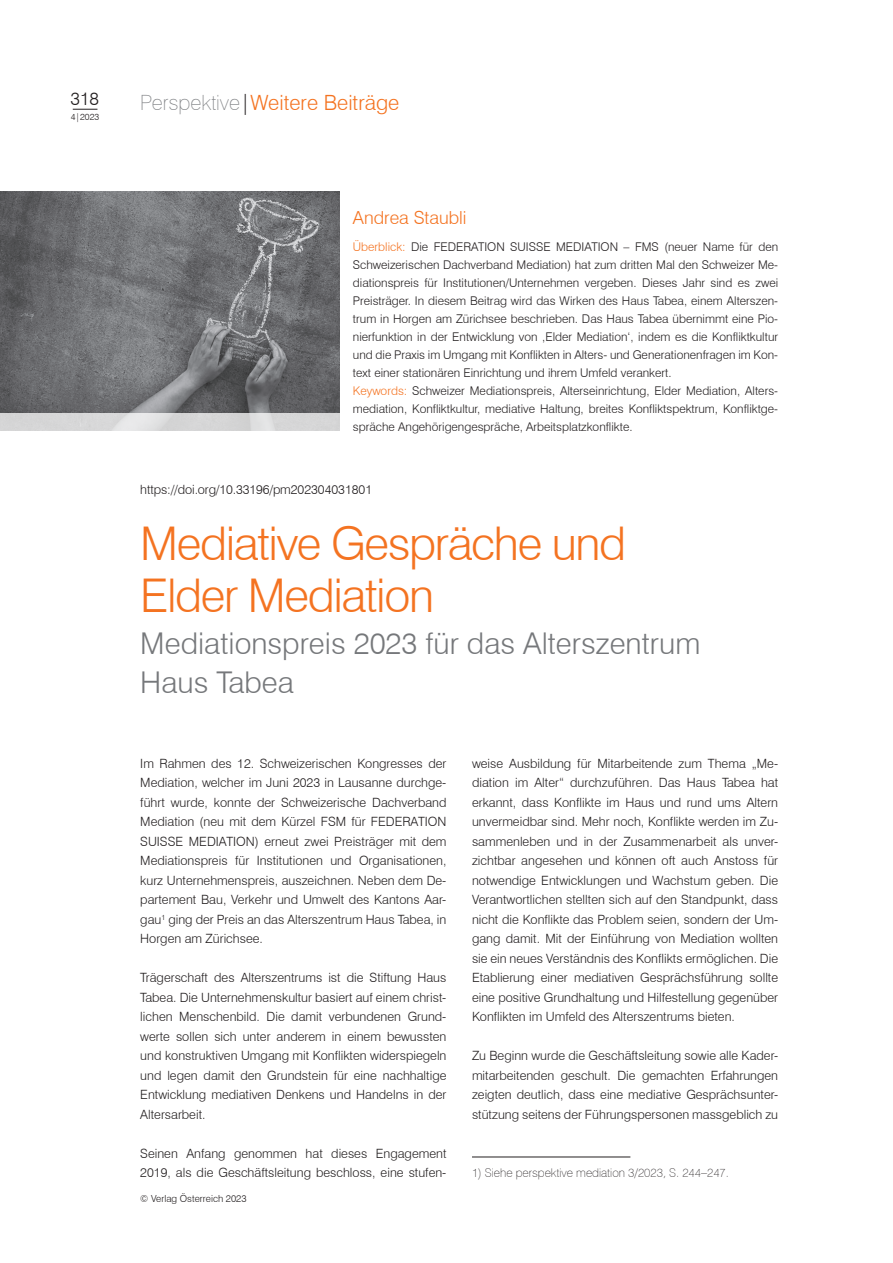
<style>
.page{position:relative;width:893px;height:1263px;background:#fff}
.page>*{position:absolute;margin:0;border:0;box-sizing:border-box;transform-origin:0 0}
.t1{font:300 46.5px/52.5px "Swiss 721 BT";letter-spacing:-.03em;color:#f47321}
.Standard__Web{font:300 30px/39px "Swiss 721 BT";color:#76787b}
.t2{font:300 21px "Swiss 721 BT";color:#f47321}
.t3{font:300 18px "Swiss 721 BT";color:#f47321}
.t4{font:300 18px "Swiss 721 BT";color:#231f20}
.t5{font:300 12.75px/19.5px "Swiss 721 BT";color:#231f20;text-align:justify}
.t6{font:300 12px/18px "Swiss 721 BT";color:#231f20;text-align:justify}
.endnote{font:100 12px "Swiss 721 BT";color:#231f20}
.t7{font:300 9.75px "Swiss 721 BT";color:#231f20}
.t8{font:300 9px "Swiss 721 BT";color:#231f20}
.s1{font-weight:100;color:#808285}
.s2{color:#231f20}
.s3{color:#f47321}
</style>
<div class="page">
<svg style="left:73px;top:109px;width:24px;height:1px"></svg>
<img style="left:0;top:191px;width:340px;height:223px">
<svg style="left:0;top:414px;width:340px;height:17px;background:#d8d8d9"></svg>
<hr style="left:472px;top:1157px;width:158px;height:1px;background:#231f20">
<h3 class="t4" style="left:71px;top:88px;width:30px">318</h3>
<h3 class="t2" style="left:140px;top:89px;width:260px"><span class="s1">Perspektive</span><span class="s2">|</span>Weitere Beiträge</h3>
<p class="t8" style="left:71px;top:111px;width:30px">4|2023</p>
<p class="t3" style="left:353px;top:206px;width:115px">Andrea Staubli</p>
<p class="t6" style="left:353px;top:237px;width:427px"><span class="s3">Überblick:</span> Die FEDERATION SUISSE MEDIATION – FMS (neuer Name für den Schweizerischen Dachverband Mediation) hat zum dritten Mal den Schweizer Me&shy;diationspreis für Institutionen/Unternehmen vergeben. Dieses Jahr sind es zwei Preisträger. In diesem Beitrag wird das Wirken des Haus Tabea, einem Alterszen&shy;trum in Horgen am Zürichsee beschrieben. Das Haus Tabea übernimmt eine Pio&shy;nierfunktion in der Entwicklung von ,Elder Mediation‘, indem es die Konfliktkultur und die Praxis im Umgang mit Konflikten in Alters- und Generationenfragen im Kon&shy;text einer stationären Einrichtung und ihrem Umfeld verankert.</p>
<p class="t6" style="left:353px;top:381px;width:427px"><span class="s3">Keywords:</span> Schweizer Mediationspreis, Alterseinrichtung, Elder Mediation, Alters&shy;mediation, Konfliktkultur, mediative Haltung, breites Konfliktspektrum, Konfliktge&shy;spräche Angehörigengespräche, Arbeitsplatzkonflikte.</p>
<p class="t5" style="left:140px;top:480px;width:233px">https://doi.org/10.33196/pm202304031801</p>
<p class="t1" style="left:140px;top:516px;width:487px">Mediative Gespräche und<br>Elder Mediation</p>
<p class="Standard__Web" style="left:140px;top:624px;width:562px">Mediationspreis 2023 für das Alterszentrum<br>Haus Tabea</p>
<p class="t5" style="left:140px;top:753px;width:308px">Im Rahmen des 12. Schweizerischen Kongresses der Mediation, welcher im Juni 2023 in Lausanne durchge&shy;führt wurde, konnte der Schweizerische Dachverband Mediation (neu mit dem Kürzel FSM für FEDERATION SUISSE MEDIATION) erneut zwei Preisträger mit dem Mediationspreis für Institutionen und Organisationen, kurz Unternehmenspreis, auszeichnen. Neben dem De&shy;partement Bau, Verkehr und Umwelt des Kantons Aar&shy;gau<sup>1</sup> ging der Preis an das Alterszentrum Haus Tabea, in Horgen am Zürichsee.</p>
<p class="t5" style="left:140px;top:968px;width:308px">Trägerschaft des Alterszentrums ist die Stiftung Haus Tabea. Die Unternehmenskultur basiert auf einem christ&shy;lichen Menschenbild. Die damit verbundenen Grund&shy;werte sollen sich unter anderem in einem bewussten und konstruktiven Umgang mit Konflikten widerspiegeln und legen damit den Grundstein für eine nachhaltige Entwicklung mediativen Denkens und Handelns in der Altersarbeit.</p>
<p class="t5" style="left:140px;top:1143px;width:308px">Seinen Anfang genommen hat dieses Engagement<br>2019, als die Geschäftsleitung beschloss, eine stufen-</p>
<p class="t7" style="left:140px;top:1193px;width:108px">© Verlag Österreich 2023</p>
<p class="t5" style="left:472px;top:753px;width:308px">weise Ausbildung für Mitarbeitende zum Thema „Me&shy;diation im Alter“ durchzuführen. Das Haus Tabea hat erkannt, dass Konflikte im Haus und rund ums Altern unvermeidbar sind. Mehr noch, Konflikte werden im Zu&shy;sammenleben und in der Zusammenarbeit als unver&shy;zichtbar angesehen und können oft auch Anstoss für notwendige Entwicklungen und Wachstum geben. Die Verantwortlichen stellten sich auf den Standpunkt, dass nicht die Konflikte das Problem seien, sondern der Um&shy;gang damit. Mit der Einführung von Mediation wollten sie ein neues Verständnis des Konflikts ermöglichen. Die Etablierung einer mediativen Gesprächsführung sollte eine positive Grundhaltung und Hilfestellung gegenüber Konflikten im Umfeld des Alterszentrums bieten.</p>
<p class="t5" style="left:472px;top:1046px;width:308px">Zu Beginn wurde die Geschäftsleitung sowie alle Kader&shy;mitarbeitenden geschult. Die gemachten Erfahrungen zeigten deutlich, dass eine mediative Gesprächsunter&shy;stützung seitens der Führungspersonen massgeblich zu</p>
<p class="endnote" style="left:472px;top:1165px;width:258px">1) Siehe perspektive mediation 3/2023, S. 244–247.</p>
</div>
